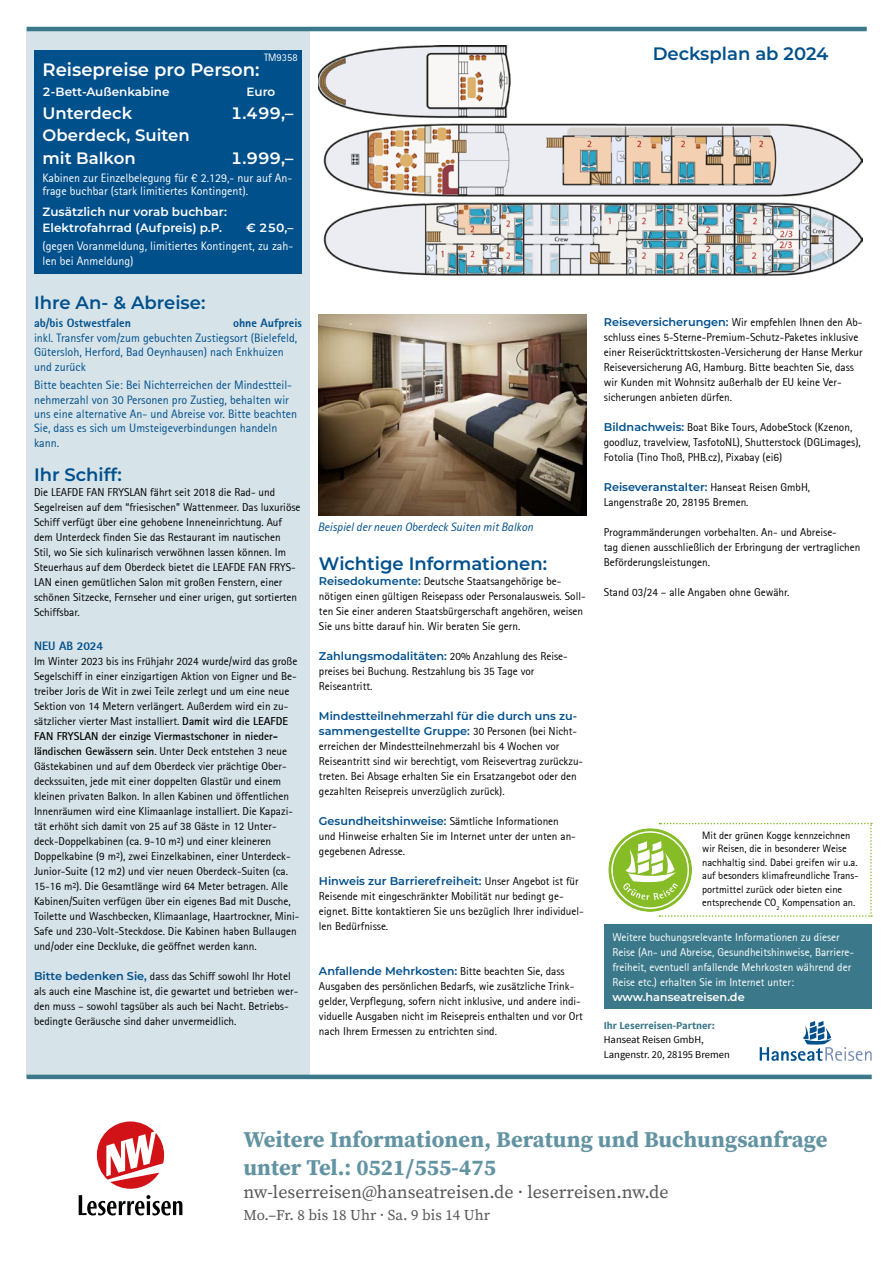
<style>
.page{position:relative;width:893px;height:1263px;background:#fff}
.page>*{position:absolute;margin:0;border:0;box-sizing:border-box;transform-origin:0 0}
.t1{font:700 22.5px/28.5px "Source Serif Pro";letter-spacing:.005em;color:#6293a2}
.t2{font:600 18px "Montserrat";color:#00508c}
.t3{font:18px "Source Serif Pro";color:#575756}
.t4{font:600 18px "Montserrat";color:#fff}
.t5{font:600 16.5px/22.5px "Montserrat";color:#fff}
.t6{font:15px "Source Serif Pro";color:#575756}
.t7{font:12px/14.4px "Rotis Sans Serif";color:#00508c}
.t8{font:12px/13.5px "Rotis Sans Serif";color:#fff}
.t9{font:600 12px/16.5px "Montserrat";color:#fff}
.t10{font:800 12px "Rotis Sans Serif";color:#00508c}
.t11{font:italic 12px "Rotis Sans Serif";color:#00508c}
.t12{font:11.25px/15px "Rotis Sans Serif";color:#000}
.t13{font:600 11.25px/15px "Montserrat";color:#00508c}
.t14{font:11.25px/15px "Rotis Sans Serif";color:#fff}
.t15{font:600 11.25px "Montserrat";color:#fff}
.t16{font:10.5px/13.5px "Rotis Sans Serif";color:#000}
.t17{font:10.5px/14.4px "Source Sans Pro";color:#000}
.t18{font:700 10.5px "Source Sans Pro";color:#3b798a}
.t19{font:10.5px "Rotis Sans Serif";color:#fff}
.s1{font-weight:700}
.s2{font-family:"Montserrat";font-weight:600;color:#00508c}
.s3{font-family:"Rotis Sans Serif";font-weight:400;color:#000}
</style>
<div class="page">
<div style="left:604px;top:924px;width:268px;height:85px;background:#3b798a"></div>
<div style="left:27px;top:31px;width:283px;height:1046px;background:#d6e3e9"></div>
<hr style="left:27px;top:1075px;width:845px;height:4px;background:#3b798a">
<hr style="left:27px;top:27px;width:840px;height:4px;background:#3b798a">
<svg style="left:79px;top:1195px;width:103px;height:20px"></svg>
<svg style="left:97px;top:1121px;width:67px;height:68px"></svg>
<svg style="left:760px;top:1021px;width:112px;height:40px"></svg>
<img style="left:319px;top:315px;width:268px;height:200px">
<div style="left:34px;top:50px;width:268px;height:224px;background:#00508c"></div>
<img style="left:319px;top:46px;width:544px;height:230px">
<svg style="left:608px;top:828px;width:84px;height:84px"></svg>
<svg style="left:623px;top:823px;width:249px;height:94px"></svg>
<p class="t19" style="left:264px;top:52px;width:35px">TM9358</p>
<h2 class="t4" style="left:43px;top:57px;width:219px">Reisepreise pro Person:</h2>
<p class="t9" style="left:43px;top:83px;width:129px">2-Bett-Außenkabine</p>
<p class="t9" style="left:247px;top:83px;width:30px">Euro</p>
<h3 class="t5" style="left:43px;top:101px;width:91px">Unterdeck</h3>
<h3 class="t5" style="left:231px;top:101px;width:64px">1.499,–</h3>
<h3 class="t5" style="left:43px;top:124px;width:149px">Oberdeck, Suiten mit Balkon</h3>
<h3 class="t5" style="left:231px;top:146px;width:64px">1.999,–</h3>
<p class="t8" style="left:43px;top:171px;width:251px">Kabinen zur Einzelbelegung für € 2.129,- nur auf An&shy;frage buchbar (stark limitiertes Kontingent).</p>
<p class="t9" style="left:43px;top:203px;width:186px">Zusätzlich nur vorab buchbar:<br>Elektrofahrrad (Aufpreis) p.P.</p>
<p class="t9" style="left:246px;top:219px;width:49px">€ 250,–</p>
<p class="t8" style="left:43px;top:239px;width:252px;line-height:15px">(gegen Voranmeldung, limitiertes Kontingent, zu zah&shy;len bei Anmeldung)</p>
<h2 class="t2" style="left:34px;top:290px;width:173px">Ihre An- &amp; Abreise:</h2>
<p class="t10" style="left:34px;top:316px;width:99px">ab/bis Ostwestfalen</p>
<p class="t10" style="left:233px;top:316px;width:70px">ohne Aufpreis</p>
<p class="t7" style="left:34px;top:330px;width:265px">inkl. Transfer vom/zum gebuchten Zustiegsort (Bielefeld,<br>Gütersloh, Herford, Bad Oeynhausen) nach Enkhuizen und zurück</p>
<p class="t7" style="left:34px;top:378px;width:264px">Bitte beachten Sie: Bei Nichterreichen der Mindestteil&shy;nehmerzahl von 30 Personen pro Zustieg, behalten wir uns eine alternative An- und Abreise vor. Bitte beachten Sie, dass es sich um Umsteigeverbindungen handeln kann.</p>
<h2 class="t2" style="left:34px;top:462px;width:89px">Ihr Schiff:</h2>
<p class="t12" style="left:34px;top:485px;width:268px">Die LEAFDE FAN FRYSLAN fährt seit 2018 die Rad- und Segelreisen auf dem “friesischen” Wattenmeer. Das luxuriöse Schiff verfügt über eine gehobene Inneneinrichtung. Auf dem Unterdeck finden Sie das Restaurant im nautischen<br>Stil, wo Sie sich kulinarisch verwöhnen lassen können. Im Steuerhaus auf dem Oberdeck bietet die LEAFDE FAN FRYS-LAN einen gemütlichen Salon mit großen Fenstern, einer schönen Sitzecke, Fernseher und einer urigen, gut sortierten Schiffsbar.</p>
<p class="t10" style="left:34px;top:638px;width:71px">NEU AB 2024</p>
<p class="t12" style="left:34px;top:654px;width:266px">Im Winter 2023 bis ins Frühjahr 2024 wurde/wird das große Segelschiff in einer einzigartigen Aktion von Eigner und Be&shy;treiber Joris de Wit in zwei Teile zerlegt und um eine neue Sektion von 14 Metern verlängert. Außerdem wird ein zu&shy;sätzlicher vierter Mast installiert. <span class="s1">Damit wird die LEAFDE FAN FRYSLAN der einzige Viermastschoner in nieder&shy;ländischen Gewässern sein</span>. Unter Deck entstehen 3 neue Gästekabinen und auf dem Oberdeck vier prächtige Ober&shy;deckssuiten, jede mit einer doppelten Glastür und einem kleinen privaten Balkon. In allen Kabinen und öffentlichen Innenräumen wird eine Klimaanlage installiert. Die Kapazi&shy;tät erhöht sich damit von 25 auf 38 Gäste in 12 Unter&shy;deck-Doppelkabinen (ca. 9-10 m²) und einer kleineren Doppelkabine (9 m²), zwei Einzelkabinen, einer Unterdeck-Junior-Suite (12 m2) und vier neuen Oberdeck-Suiten (ca.<br>15-16 m²). Die Gesamtlänge wird 64 Meter betragen. Alle Kabinen/Suiten verfügen über ein eigenes Bad mit Dusche, Toilette und Waschbecken, Klimaanlage, Haartrockner, Mini-Safe und 230-Volt-Steckdose. Die Kabinen haben Bullaugen und/oder eine Deckluke, die geöffnet werden kann.</p>
<p class="t12" style="left:34px;top:968px;width:266px"><span class="s2">Bitte bedenken Sie,</span> dass das Schiff sowohl Ihr Hotel als auch eine Maschine ist, die gewartet und betrieben wer&shy;den muss – sowohl tagsüber als auch bei Nacht. Betriebs&shy;bedingte Geräusche sind daher unvermeidlich.</p>
<p class="t11" style="left:318px;top:520px;width:217px">Beispiel der neuen Oberdeck Suiten mit Balkon</p>
<h2 class="t2" style="left:319px;top:551px;width:230px">Wichtige Informationen:</h2>
<p class="t12" style="left:319px;top:574px;width:268px"><span class="s2">Reisedokumente:</span> Deutsche Staatsangehörige be&shy;nötigen einen gültigen Reisepass oder Personalausweis. Soll&shy;ten Sie einer anderen Staatsbürgerschaft angehören, weisen Sie uns bitte darauf hin. Wir beraten Sie gern.</p>
<p class="t12" style="left:319px;top:649px;width:250px"><span class="s2">Zahlungsmodalitäten:</span> 20% Anzahlung des Reise&shy;preises bei Buchung. Restzahlung bis 35 Tage vor<br>Reiseantritt.</p>
<p class="t13" style="left:319px;top:708px;width:260px">Mindestteilnehmerzahl für die durch uns zu&shy;sammengestellte Gruppe: <span class="s3">30 Personen (bei Nicht-</span></p>
<p class="t12" style="left:319px;top:739px;width:266px">erreichen der Mindestteilnehmerzahl bis 4 Wochen vor Reiseantritt sind wir berechtigt, vom Reisevertrag zurückzu&shy;treten. Bei Absage erhalten Sie ein Ersatzangebot oder den gezahlten Reisepreis unverzüglich zurück).</p>
<p class="t12" style="left:319px;top:814px;width:258px"><span class="s2">Gesundheitshinweise:</span> Sämtliche Informationen und Hinweise erhalten Sie im Internet unter der unten an&shy;gegebenen Adresse.</p>
<p class="t13" style="left:319px;top:873px;width:261px">Hinweis zur Barrierefreiheit: <span class="s3">Unser Angebot ist für</span></p>
<p class="t12" style="left:319px;top:889px;width:266px">Reisende mit eingeschränkter Mobilität nur bedingt ge&shy;eignet. Bitte kontaktieren Sie uns bezüglich Ihrer individuel&shy;len Bedürfnisse.</p>
<p class="t13" style="left:319px;top:963px;width:247px">Anfallende Mehrkosten: <span class="s3">Bitte beachten Sie, dass</span></p>
<p class="t12" style="left:319px;top:979px;width:265px">Ausgaben des persönlichen Bedarfs, wie zusätzliche Trink&shy;gelder, Verpflegung, sofern nicht inklusive, und andere indi&shy;viduelle Ausgaben nicht im Reisepreis enthalten und vor Ort nach Ihrem Ermessen zu entrichten sind.</p>
<h2 class="t2" style="left:653px;top:41px;width:177px">Decksplan ab 2024</h2>
<p class="t12" style="left:604px;top:314px;width:260px"><span class="s2">Reiseversicherungen:</span> Wir empfehlen Ihnen den Ab&shy;schluss eines 5-Sterne-Premium-Schutz-Paketes inklusive einer Reiserücktrittskosten-Versicherung der Hanse Merkur Reiseversicherung AG, Hamburg. Bitte beachten Sie, dass wir Kunden mit Wohnsitz außerhalb der EU keine Ver&shy;sicherungen anbieten dürfen.</p>
<p class="t12" style="left:604px;top:419px;width:258px"><span class="s2">Bildnachweis:</span> Boat Bike Tours, AdobeStock (Kzenon, goodluz, travelview, TasfotoNL), Shutterstock (DGLimages),<br>Fotolia (Tino Thoß, PHB.cz), Pixabay (ei6)</p>
<p class="t13" style="left:604px;top:478px;width:208px">Reiseveranstalter: <span class="s3">Hanseat Reisen GmbH,</span></p>
<p class="t12" style="left:604px;top:494px;width:146px">Langenstraße 20, 28195 Bremen.</p>
<p class="t12" style="left:604px;top:524px;width:258px">Programmänderungen vorbehalten. An- und Abreise-<br>tag dienen ausschließlich der Erbringung der vertraglichen<br>Beförderungsleistungen.</p>
<p class="t12" style="left:604px;top:584px;width:187px">Stand 03/24 – alle Angaben ohne Gewähr.</p>
<p class="t16" style="left:702px;top:828px;width:158px">Mit der grünen Kogge kennzeichnen wir Reisen, die in besonderer Weise nachhaltig sind. Dabei greifen wir u.a. auf besonders klimafreundliche Trans&shy;portmittel zurück oder bieten eine entsprechende CO<sub>2</sub> Kompensation an.</p>
<p class="t14" style="left:612px;top:929px;width:243px">Weitere buchungsrelevante Informationen zu dieser Reise (An- und Abreise, Gesundheitshinweise, Barriere&shy;freiheit, eventuell anfallende Mehrkosten während der Reise etc.) erhalten Sie im Internet unter:</p>
<p class="t15" style="left:612px;top:989px;width:134px">www.hanseatreisen.de</p>
<p class="t18" style="left:604px;top:1019px;width:113px">Ihr Leserreisen-Partner:</p>
<p class="t17" style="left:604px;top:1033px;width:127px">Hanseat Reisen GmbH,<br>Langenstr. 20, 28195 Bremen</p>
<h1 class="t1" style="left:243px;top:1124px;width:586px">Weitere Informationen, Beratung und Buchungsanfrage unter Tel.: 0521/555-475</h1>
<h2 class="t3" style="left:243px;top:1179px;width:427px">nw-leserreisen@hanseatreisen.de · leserreisen.nw.de</h2>
<h3 class="t6" style="left:243px;top:1205px;width:248px">Mo.–Fr. 8 bis 18 Uhr · Sa. 9 bis 14 Uhr</h3>
</div>
